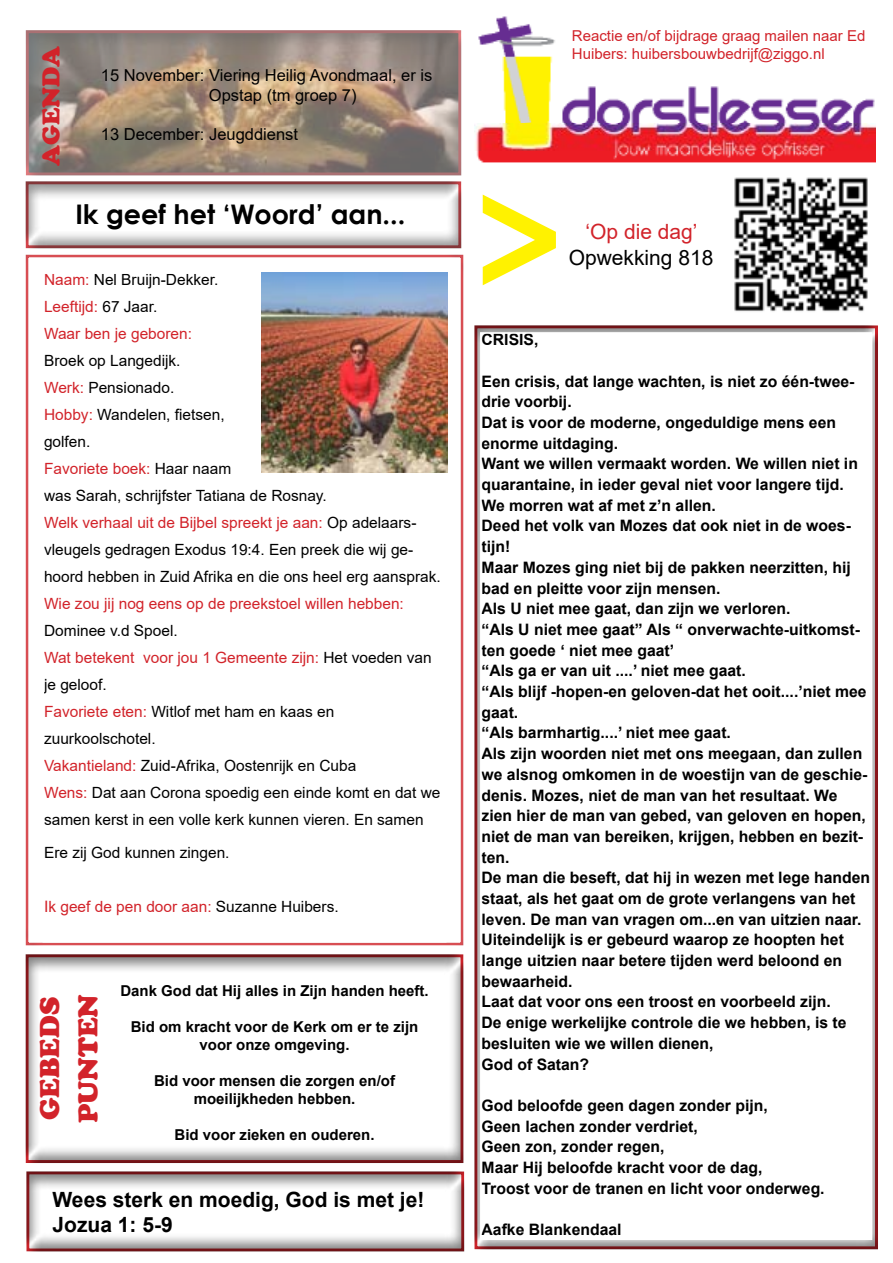
<style>
.page{position:relative;width:893px;height:1263px;background:#fff}
.page>*{position:absolute;margin:0;border:0;box-sizing:border-box;transform-origin:0 0}
.t1{font:700 150px "Century Gothic";color:#fff200}
.t2{font:700 27px "Century Gothic";color:#000}
.t3{font:27px/38.2px "Cooper Black Std";color:#d2232a}
.t4{font:24px "Cooper Black Std";color:#d2232a}
.t5{font:700 21px/25.2px "Arial";color:#000}
.t6{font:21px "Arial";color:#000}
.t7{font:21px "Arial";color:#d2232a}
.t8{font:16.5px/19.8px "Arial";color:#000}
.t9{font:700 15.75px/20.7px "Arial";color:#000}
.t10{font:15.45px/27px "Arial";color:#000}
.t11{font:15.45px/27px "Arial";color:#d2232a}
.t12{font:700 15px/18px "Arial";color:#000;text-align:center}
.t13{font:15px/18px "Arial";color:#d2232a}
.s1{color:#000}
.s2{color:#d2232a}
.s3{font-size:15.75px}
</style>
<div class="page">
<div style="left:460px;top:323px;width:431px;height:927px;background:#000;opacity:.5"></div>
<div style="left:12px;top:241px;width:464px;height:705px;background:#000;opacity:.5"></div>
<div style="left:12px;top:29px;width:462px;height:147px;background:#000;opacity:.5"></div>
<div style="left:12px;top:951px;width:465px;height:213px;background:#000;opacity:.5"></div>
<img style="left:474px;top:16px;width:402px;height:147px">
<div style="left:12px;top:180px;width:462px;height:69px;background:#000;opacity:.5"></div>
<div style="left:481px;top:333px;width:390px;height:906px;background:#fff"></div>
<div style="left:12px;top:1168px;width:465px;height:84px;background:#000;opacity:.5"></div>
<div style="left:43px;top:273px;width:403px;height:669px;background:#fff"></div>
<img style="left:261px;top:272px;width:187px;height:200px">
<img style="left:734px;top:177px;width:134px;height:135px">
<h3 class="t4" style="left:37px;top:166px;width:122px;rotate:-90deg">AGENDA</h3>
<p class="t8" style="left:209px;top:65px;width:225px;text-indent:-108px">15 November: Viering Heilig Avondmaal, er is<br>Opstap (tm groep 7)</p>
<p class="t8" style="left:101px;top:125px;width:199px">13 December: Jeugddienst</p>
<h2 class="t2" style="left:75px;top:193px;width:331px">Ik geef het ‘Woord’ aan...</h2>
<p class="t11" style="left:44px;top:266px;width:176px">Naam: <span class="s1">Nel Bruijn-Dekker.<br></span>Leeftijd: <span class="s1">67 Jaar.<br></span>Waar ben je geboren:</p>
<p class="t10" style="left:44px;top:347px;width:398px">Broek op Langedijk.<br><span class="s2">Werk:</span> Pensionado.<br><span class="s2">Hobby:</span> Wandelen, fietsen,<br>golfen.<br><span class="s2">Favoriete boek:</span> Haar naam<br>was Sarah, schrijfster Tatiana de Rosnay.<br><span class="s2">Welk verhaal uit de Bijbel spreekt je aan:</span> Op adelaars&shy;vleugels gedragen Exodus 19:4. Een preek die wij ge&shy;hoord hebben in Zuid Afrika en die ons heel erg aansprak.</p>
<p class="t11" style="left:44px;top:590px;width:361px">Wie zou jij nog eens op de preekstoel willen hebben:</p>
<p class="t10" style="left:44px;top:617px;width:398px">Dominee v.d Spoel.<br><span class="s2">Wat betekent voor jou 1 Gemeente zijn:</span> Het voeden van je geloof.<br><span class="s2">Favoriete eten:</span> Witlof met ham en kaas en zuurkoolschotel.<br><span class="s2">Vakantieland:</span> Zuid-Afrika, Oostenrijk en Cuba<br><span class="s2">Wens:</span> Dat aan Corona spoedig een einde komt en dat we samen kerst in een volle kerk kunnen vieren. En samen</p>
<p class="t10" style="left:44px;top:839px;width:187px">Ere zij God kunnen zingen.</p>
<p class="t11" style="left:44px;top:893px;width:296px"><span class="s3">I</span>k geef de pen door aan: <span class="s1">Suzanne Huibers.</span></p>
<h2 class="t3" style="left:31px;top:1123px;width:131px;rotate:-90deg">GEBEDS<br>PUNTEN</h2>
<p class="t12" style="left:120px;top:982px;width:310px">Dank God dat Hij alles in Zijn handen heeft.</p>
<p class="t12" style="left:131px;top:1018px;width:289px">Bid om kracht voor de Kerk om er te zijn voor onze omgeving.</p>
<p class="t12" style="left:154px;top:1072px;width:242px">Bid voor mensen die zorgen en/of moeilijkheden hebben.</p>
<p class="t12" style="left:174px;top:1126px;width:202px">Bid voor zieken en ouderen.</p>
<h3 class="t5" style="left:53px;top:1187px;width:373px">Wees sterk en moedig, God is met je!<br>Jozua 1: 5-9</h3>
<p class="t13" style="left:572px;top:27px;width:295px">Reactie en/of bijdrage graag mailen naar Ed<br>Huibers: huibersbouwbedrijf@ziggo.nl</p>
<h1 class="t1" style="left:474px;top:125px;width:91px">&gt;</h1>
<h3 class="t7" style="left:585px;top:218px;width:114px">‘Op die dag’</h3>
<h3 class="t6" style="left:569px;top:243px;width:146px">Opwekking 818</h3>
<p class="t9" style="left:482px;top:329px;width:58px">CRISIS,</p>
<p class="t9" style="left:482px;top:371px;width:390px">Een crisis, dat lange wachten, is niet zo één-twee&shy;drie voorbij.<br>Dat is voor de moderne, ongeduldige mens een enorme uitdaging.<br>Want we willen vermaakt worden. We willen niet in quarantaine, in ieder geval niet voor langere tijd.<br>We morren wat af met z’n allen.<br>Deed het volk van Mozes dat ook niet in de woes&shy;tijn!<br>Maar Mozes ging niet bij de pakken neerzitten, hij bad en pleitte voor zijn mensen.<br>Als U niet mee gaat, dan zijn we verloren.<br>“Als U niet mee gaat” Als “ onverwachte-uitkomst&shy;ten goede ‘ niet mee gaat’<br>“Als ga er van uit ....’ niet mee gaat.<br>“Als blijf -hopen-en geloven-dat het ooit....’niet mee gaat.<br>“Als barmhartig....’ niet mee gaat.<br>Als zijn woorden niet met ons meegaan, dan zullen we alsnog omkomen in de woestijn van de geschie&shy;denis. Mozes, niet de man van het resultaat. We zien hier de man van gebed, van geloven en hopen, niet de man van bereiken, krijgen, hebben en bezit&shy;ten.<br>De man die beseft, dat hij in wezen met lege handen staat, als het gaat om de grote verlangens van het leven. De man van vragen om...en van uitzien naar.<br>Uiteindelijk is er gebeurd waarop ze hoopten het lange uitzien naar betere tijden werd beloond en bewaarheid.<br>Laat dat voor ons een troost en voorbeeld zijn.<br>De enige werkelijke controle die we hebben, is te besluiten wie we willen dienen,<br>God of Satan?</p>
<p class="t9" style="left:482px;top:1095px;width:345px">God beloofde geen dagen zonder pijn,<br>Geen lachen zonder verdriet,<br>Geen zon, zonder regen,<br>Maar Hij beloofde kracht voor de dag,<br>Troost voor de tranen en licht voor onderweg.</p>
<p class="t9" style="left:482px;top:1220px;width:142px">Aafke Blankendaal</p>
</div>
